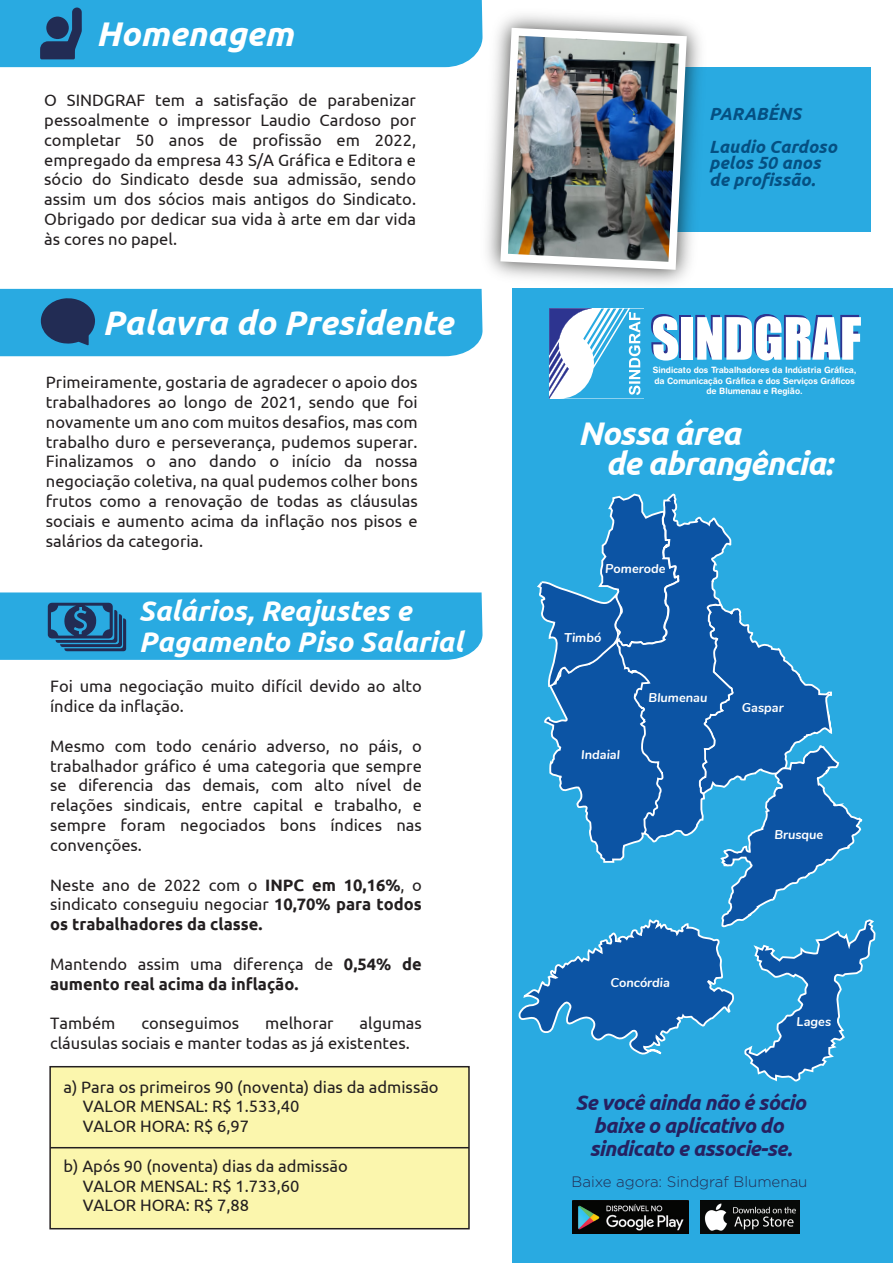
<style>
.page{position:relative;width:893px;height:1263px;background:#fff}
.page>*{position:absolute;margin:0;border:0;box-sizing:border-box;transform-origin:0 0}
.t1{font:53.85px "Impact";color:#fff}
.t2{font:italic 700 34.2px "Ubuntu";color:#fff}
.t3{font:italic 700 32.7px/30px "Ubuntu";letter-spacing:-.03em;color:#fff}
.t4{font:italic 700 28.5px/31.8px "Ubuntu";color:#fff}
.t5{font:italic 700 21px/23.1px "Ubuntu";letter-spacing:-.03em;color:#252161;text-align:center}
.t6{font:italic 700 17.7px/32.7px "Ubuntu";color:#055082}
.t7{font:16.5px/19.8px "Ubuntu";color:#231f20}
.t8{font:700 16.5px/19.8px "Ubuntu";color:#231f20;text-align:justify}
.t9{font:300 15px "Gotham";color:#222c54}
.t10{font:italic 700 12.75px "Nunito";color:#fff}
.t11{font:700 8.7px/10.5px "Helvetica Rounded LT Std";color:#fff;text-align:center;scale:.96 1}
.s1{font-weight:400}
</style>
<div class="page">
<div style="left:621px;top:67px;width:249px;height:164px;background:#29aae1"></div>
<img style="left:474px;top:11px;width:239px;height:285px">
<svg style="left:500px;top:28px;width:187px;height:242px"></svg>
<div style="left:513px;top:289px;width:380px;height:974px;background:#29aae1"></div>
<svg style="left:549px;top:308px;width:95px;height:91px"></svg>
<img style="left:573px;top:1200px;width:115px;height:34px">
<img style="left:701px;top:1200px;width:98px;height:34px">
<svg style="left:518px;top:493px;width:358px;height:589px"></svg>
<div style="left:0;top:0;width:482px;height:67px;background:#29aae1"></div>
<div style="left:46px;top:17px;width:23px;height:22px;background:#222c54;border-radius:50%"></div>
<img style="left:508px;top:36px;width:171px;height:226px">
<div style="left:49px;top:1066px;width:421px;height:163px;background:#fbf6ad;border:2px solid #231f20"></div>
<hr style="left:50px;top:1147px;width:419px;height:1px;background:#231f20">
<svg style="left:0;top:592px;width:482px;height:68px;background:#2ba2d8"></svg>
<div style="left:0;top:289px;width:482px;height:67px;background:#29aae1"></div>
<h2 class="t2" style="left:96px;top:13px;width:199px">Homenagem</h2>
<p class="t7" style="left:44px;top:90px;width:373px;text-align:justify">O SINDGRAF tem a satisfação de parabenizar pessoalmente o impressor Laudio Cardoso por completar 50 anos de profissão em 2022, empregado da empresa 43 S/A Gráfica e Editora e sócio do Sindicato desde sua admissão, sendo assim um dos sócios mais antigos do Sindicato.<br>Obrigado por dedicar sua vida à arte em dar vida às cores no papel.</p>
<h2 class="t2" style="left:102px;top:303px;width:352px">Palavra do Presidente</h2>
<p class="t7" style="left:46px;top:372px;width:373px;text-align:justify">Primeiramente, gostaria de agradecer o apoio dos trabalhadores ao longo de 2021, sendo que foi novamente um ano com muitos desafios, mas com trabalho duro e perseverança, pudemos superar.<br>Finalizamos o ano dando o início da nossa negociação coletiva, na qual pudemos colher bons frutos como a renovação de todas as cláusulas sociais e aumento acima da inflação nos pisos e salários da categoria.</p>
<h3 class="t4" style="left:139px;top:594px;width:326px">Salários, Reajustes e<br>Pagamento Piso Salarial</h3>
<p class="t7" style="left:50px;top:676px;width:373px">Foi uma negociação muito difícil devido ao alto índice da inflação.</p>
<p class="t7" style="left:50px;top:736px;width:373px;text-align:justify">Mesmo com todo cenário adverso, no páis, o trabalhador gráfico é uma categoria que sempre se diferencia das demais, com alto nível de relações sindicais, entre capital e trabalho, e sempre foram negociados bons índices nas convenções.</p>
<p class="t8" style="left:50px;top:874px;width:373px"><span class="s1">Neste ano de 2022 com o</span> INPC em 10,16%<span class="s1">, o sindicato conseguiu negociar</span> 10,70% para todos os trabalhadores da classe.</p>
<p class="t8" style="left:50px;top:954px;width:373px"><span class="s1">Mantendo assim uma diferença de</span> 0,54% de aumento real acima da inflação.</p>
<p class="t7" style="left:50px;top:1013px;width:67px">Também</p>
<p class="t7" style="left:141px;top:1013px;width:99px">conseguimos</p>
<p class="t7" style="left:265px;top:1013px;width:70px">melhorar</p>
<p class="t7" style="left:50px;top:1013px;width:373px;text-indent:309px">algumas cláusulas sociais e manter todas as já existentes.</p>
<p class="t7" style="left:83px;top:1076px;width:357px;text-indent:-19px">a) Para os primeiros 90 (noventa) dias da admissão<br>VALOR MENSAL: R$ 1.533,40<br>VALOR HORA: R$ 6,97</p>
<p class="t7" style="left:83px;top:1155px;width:267px;text-indent:-19px">b) Após 90 (noventa) dias da admissão<br>VALOR MENSAL: R$ 1.733,60<br>VALOR HORA: R$ 7,88</p>
<p class="t6" style="left:709px;top:97px;width:129px">PARABÉNS<br>Laudio Cardoso</p>
<p class="t6" style="left:709px;top:154px;width:113px;line-height:16.4px">pelos 50 anos de profissão.</p>
<h1 class="t1" style="left:652px;top:297px;width:211px">SINDGRAF</h1>
<p class="t11" style="left:653px;top:365px;width:214px">Sindicato dos Trabalhadores da Indústria Gráfica, da Comunicação Gráfica e dos Serviços Gráficos de Blumenau e Região.</p>
<h3 class="t3" style="left:606px;top:418px;width:229px;text-indent:-27px">Nossa área<br>de abrangência:</h3>
<p class="t10" style="left:605px;top:559px;width:62px">Pomerode</p>
<p class="t10" style="left:564px;top:628px;width:39px">Timbó</p>
<p class="t10" style="left:581px;top:745px;width:40px">Indaial</p>
<p class="t10" style="left:649px;top:688px;width:60px">Blumenau</p>
<p class="t10" style="left:742px;top:698px;width:43px">Gaspar</p>
<p class="t10" style="left:774px;top:825px;width:50px">Brusque</p>
<p class="t10" style="left:610px;top:973px;width:61px">Concórdia</p>
<p class="t10" style="left:797px;top:1012px;width:36px">Lages</p>
<p class="t5" style="left:575px;top:1090px;width:232px">Se você ainda não é sócio baixe o aplicativo do sindicato e associe-se.</p>
<p class="t9" style="left:571px;top:1172px;width:237px">Baixe agora: Sindgraf Blumenau</p>
</div>
